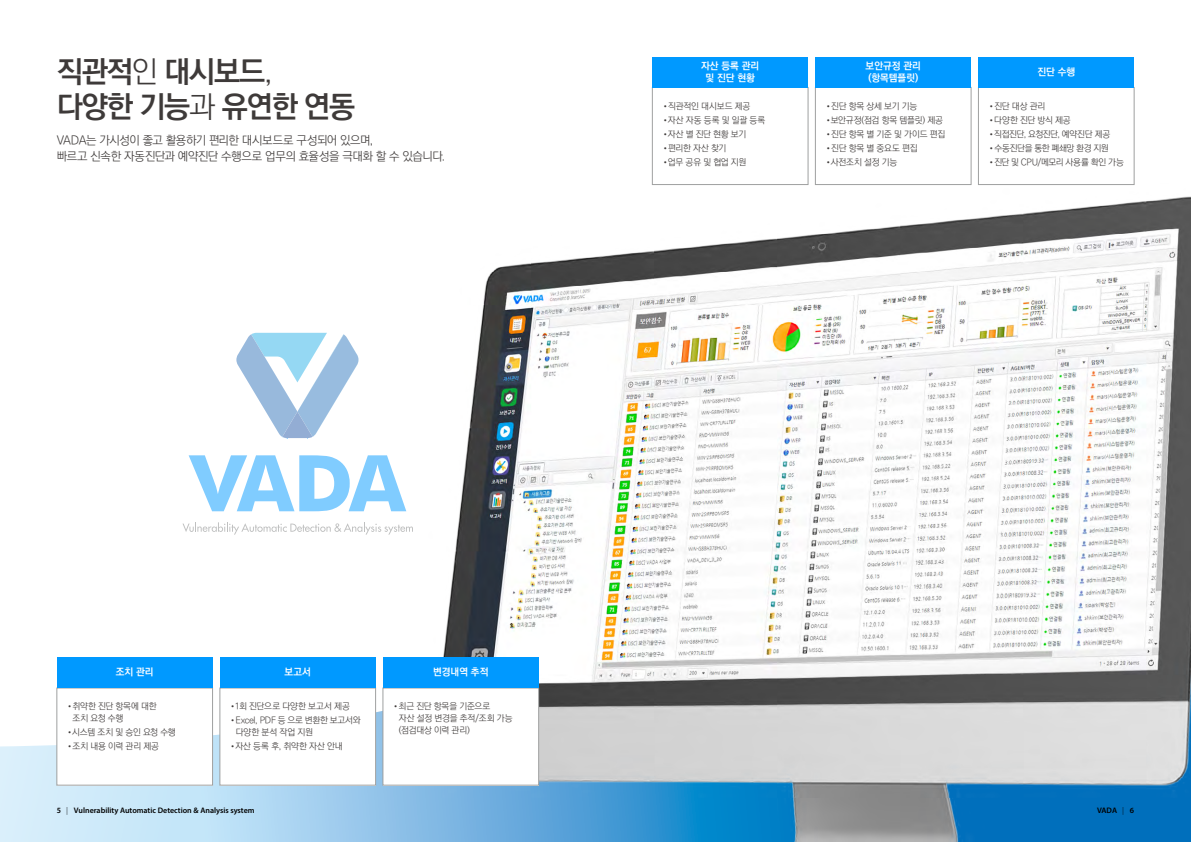
<style>
.page{position:relative;width:1191px;height:842px;background:#fff}
.page>*{position:absolute;margin:0;border:0;box-sizing:border-box;transform-origin:0 0}
.t1{font:700 30px/35.6px "Ko Pub Dotum";letter-spacing:-.04em;color:#3e3a39}
.t2{font:300 12px/16px "Ko Pub Dotum";letter-spacing:-.035em;color:#3e3a39}
.t3{font:700 10px/12px "Ko Pub Dotum";color:#fff;text-align:center}
.t4{font:300 9px/12px "Ko Pub Dotum";letter-spacing:-.02em;color:#3e3a39}
.t5{font:300 9px "Ko Pub Dotum";letter-spacing:.005em;color:#3e3a39}
.t6{font:300 9px "Ko Pub Dotum";letter-spacing:.01em;color:#3e3a39}
.t7{font:600 8px "Myriad Pro";color:#000}
.s1{font-weight:300}
.s2{font-family:"Nanum Gothic";font-weight:400}
.s3{font-family:"Adobe Myungjo Std";font-weight:500}
</style>
<div class="page">
<svg style="left:0;top:455px;width:409px;height:387px"></svg>
<img style="left:409px;top:184px;width:782px;height:658px">
<div style="left:652px;top:87px;width:156px;height:98px;border:1px solid #9fa0a0"></div>
<div style="left:978px;top:87px;width:156px;height:98px;border:1px solid #9fa0a0"></div>
<div style="left:815px;top:87px;width:156px;height:98px;border:1px solid #9fa0a0"></div>
<div style="left:652px;top:57px;width:156px;height:31px;background:#09f"></div>
<div style="left:978px;top:57px;width:156px;height:31px;background:#09f"></div>
<div style="left:815px;top:57px;width:156px;height:31px;background:#09f"></div>
<div style="left:57px;top:688px;width:155px;height:97px;background:#fff"></div>
<div style="left:57px;top:688px;width:156px;height:97px;border:1px solid #9fa0a0"></div>
<div style="left:383px;top:688px;width:155px;height:97px;background:#fff"></div>
<div style="left:383px;top:688px;width:156px;height:97px;border:1px solid #9fa0a0"></div>
<div style="left:220px;top:688px;width:155px;height:97px;background:#fff"></div>
<div style="left:220px;top:688px;width:156px;height:97px;border:1px solid #9fa0a0"></div>
<div style="left:57px;top:657px;width:156px;height:31px;background:#09f"></div>
<div style="left:383px;top:657px;width:156px;height:31px;background:#09f"></div>
<div style="left:220px;top:657px;width:156px;height:31px;background:#09f"></div>
<svg style="left:189px;top:455px;width:217px;height:56px"></svg>
<svg style="left:182px;top:522px;width:231px;height:13px"></svg>
<svg style="left:236px;top:333px;width:123px;height:106px"></svg>
<h1 class="t1" style="left:57px;top:55px;width:300px">직관적<span class="s1">인</span> 대시보드<span class="s1">, </span>다양한 기능<span class="s1">과</span> 유연한 연동</h1>
<h2 class="t2" style="left:57px;top:132px;width:390px">VADA는 가시성이 좋고 활용하기 편리한 대시보드로 구성되어 있으며,<br>빠르고 신속한 자동진단과 예약진단 수행으로 업무의 효율성을 극대화 할 수 있습니다.</h2>
<p class="t3" style="left:701px;top:60px;width:60px">자산 등록 관리 및 진단 현황</p>
<p class="t3" style="left:1037px;top:66px;width:39px">진단 수행</p>
<p class="t3" style="left:865px;top:60px;width:57px;text-align:left">보안규정 관리 (항목템플릿)</p>
<p class="t4" style="left:661px;top:100px;width:91px"><span class="s2">•</span>직관적인 대시보드 제공</p>
<p class="t4" style="left:661px;top:114px;width:106px"><span class="s2">•</span>자산 자동 등록 및 일괄 등록</p>
<p class="t4" style="left:661px;top:128px;width:87px"><span class="s2">•</span>자산 별 진단 현황 보기</p>
<p class="t4" style="left:661px;top:142px;width:67px"><span class="s2">•</span>편리한 자산 찾기</p>
<p class="t4" style="left:661px;top:156px;width:87px"><span class="s2">•</span>업무 공유 및 협업 지원</p>
<p class="t4" style="left:824px;top:100px;width:95px"><span class="s2">•</span>진단 항목 상세 보기 기능</p>
<p class="t4" style="left:824px;top:114px;width:121px"><span class="s2">•</span>보안규정(점검 항목 템플릿) 제공</p>
<p class="t4" style="left:824px;top:128px;width:123px"><span class="s2">•</span>진단 항목 별 기준 및 가이드 편집</p>
<p class="t4" style="left:824px;top:142px;width:95px"><span class="s2">•</span>진단 항목 별 중요도 편집</p>
<p class="t4" style="left:824px;top:156px;width:75px"><span class="s2">•</span>사전조치 설정 기능</p>
<p class="t4" style="left:987px;top:100px;width:60px"><span class="s2">•</span>진단 대상 관리</p>
<p class="t4" style="left:987px;top:114px;width:85px"><span class="s2">•</span>다양한 진단 방식 제공</p>
<p class="t4" style="left:987px;top:128px;width:125px"><span class="s2">•</span>직접진단, 요청진단, 예약진단 제공</p>
<p class="t4" style="left:987px;top:142px;width:123px"><span class="s2">•</span>수동진단을 통한 폐쇄망 환경 지원</p>
<p class="t4" style="left:987px;top:156px;width:138px"><span class="s2">•</span>진단 및 CPU/메모리 사용률 확인 가능</p>
<p class="t3" style="left:116px;top:666px;width:39px">조치 관리</p>
<p class="t3" style="left:285px;top:666px;width:28px">보고서</p>
<p class="t3" style="left:433px;top:666px;width:57px">변경내역 추적</p>
<p class="t4" style="left:73px;top:701px;width:85px;text-indent:-7px"><span class="s2">•</span>취약한 진단 항목에 대한 조치 요청 수행</p>
<p class="t4" style="left:65px;top:727px;width:112px"><span class="s2">•</span>시스템 조치 및 승인 요청 수행</p>
<p class="t4" style="left:65px;top:741px;width:95px"><span class="s2">•</span>조치 내용 이력 관리 제공</p>
<p class="t5" style="left:228px;top:702px;width:123px"><span class="s2">•</span>1회 진단으로 다양한 보고서 제공</p>
<p class="t4" style="left:236px;top:715px;width:126px;text-indent:-7px"><span class="s2">•</span>Excel, PDF 등 으로 변환한 보고서와 다양한 분석 작업 지원</p>
<p class="t6" style="left:228px;top:742px;width:116px"><span class="s2">•</span>자산 등록 후, 취약한 자산 안내</p>
<p class="t4" style="left:399px;top:701px;width:115px;text-indent:-7px"><span class="s2">•</span>최근 진단 항목을 기준으로<br>자산 설정 변경을 추적/조회 가능 (점검대상 이력 관리)</p>
<p class="t7" style="left:57px;top:805px;width:199px">5 <span class="s3">│</span> Vulnerability Automatic Detection &amp; Analysis system</p>
<p class="t7" style="left:1097px;top:805px;width:39px">VADA <span class="s3">│</span> 6</p>
</div>
